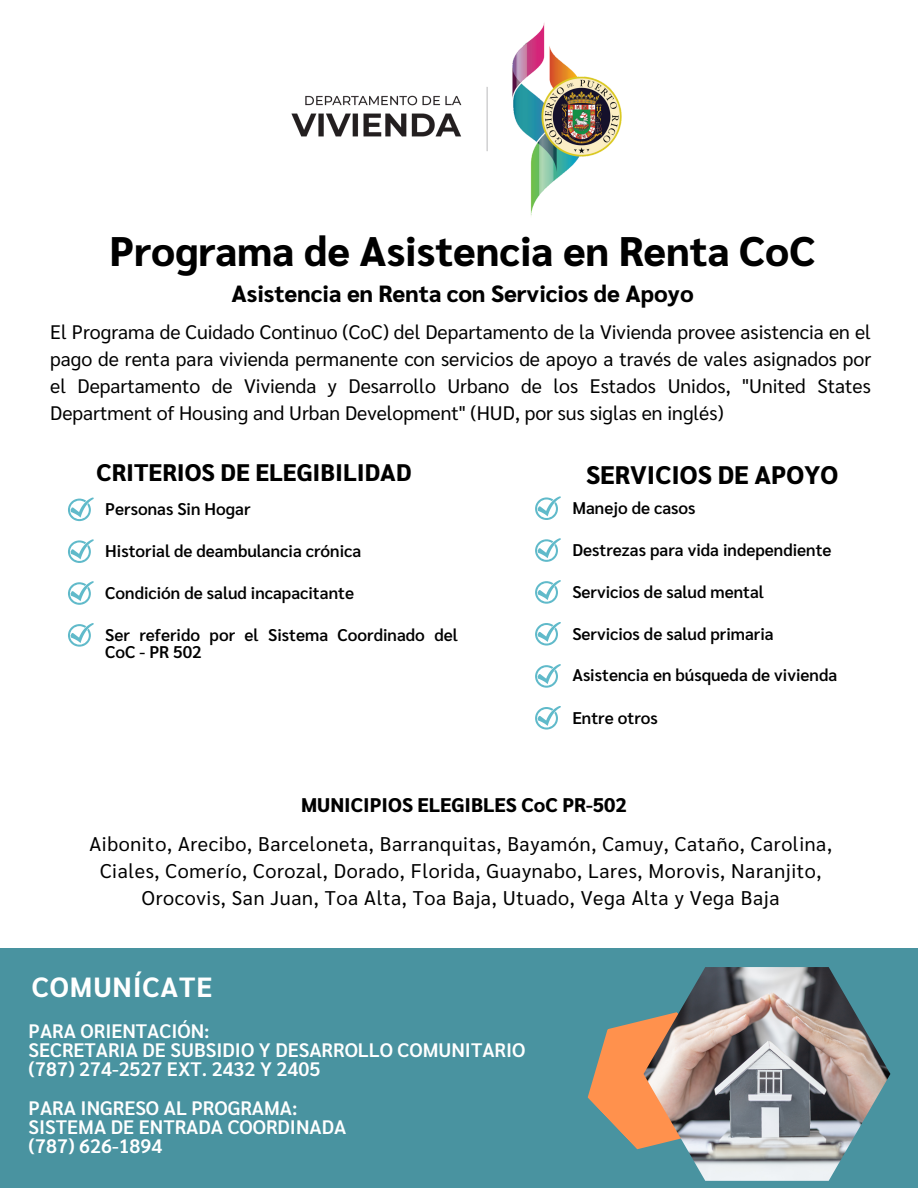
<style>
.page{position:relative;width:918px;height:1188px;background:#fff}
.page>*{position:absolute;margin:0;border:0;box-sizing:border-box;transform-origin:0 0}
.t1{font:800 41.25px "Sarabun";color:#000}
.t2{font:700 27.75px "Sarabun";letter-spacing:.03em;color:#fff}
.t3{font:800 25.35px "Sarabun";color:#000}
.t4{font:800 24px "Sarabun";color:#000}
.t5{font:800 23.4px "Sarabun";color:#000}
.t6{font:19.8px/27px "Sarabun";letter-spacing:.03em;color:#000;text-align:center}
.t7{font:800 19.8px "Sarabun";color:#000}
.t8{font:19.5px/27px "Sarabun";color:#000;text-align:justify}
.t9{font:600 19.5px/19.2px "Sarabun";color:#fff}
.t10{font:600 16.95px/16.8px "Sarabun";color:#000}
</style>
<div class="page">
<svg style="left:535px;top:496px;width:26px;height:24px"></svg>
<svg style="left:535px;top:538px;width:26px;height:24px"></svg>
<svg style="left:535px;top:580px;width:26px;height:24px"></svg>
<svg style="left:535px;top:622px;width:26px;height:24px"></svg>
<div style="left:0;top:948px;width:918px;height:240px;background:#4993a0"></div>
<svg style="left:563px;top:986px;width:81px;height:189px;background:#829285"></svg>
<img style="left:644px;top:967px;width:246px;height:214px">
<svg style="left:535px;top:664px;width:26px;height:24px"></svg>
<svg style="left:535px;top:706px;width:26px;height:24px"></svg>
<svg style="left:68px;top:498px;width:26px;height:23px"></svg>
<svg style="left:68px;top:539px;width:26px;height:24px"></svg>
<svg style="left:68px;top:581px;width:26px;height:24px"></svg>
<svg style="left:68px;top:623px;width:26px;height:24px"></svg>
<img style="left:291px;top:22px;width:331px;height:194px">
<h1 class="t1" style="left:110px;top:222px;width:707px">Programa de Asistencia en Renta CoC</h1>
<p class="t5" style="left:231px;top:277px;width:464px">Asistencia en Renta con Servicios de Apoyo</p>
<p class="t8" style="left:50px;top:317px;width:823px">El Programa de Cuidado Continuo (CoC) del Departamento de la Vivienda provee asistencia en el pago de renta para vivienda permanente con servicios de apoyo a través de vales asignados por el Departamento de Vivienda y Desarrollo Urbano de los Estados Unidos, "United States Department of Housing and Urban Development" (HUD, por sus siglas en inglés)</p>
<p class="t4" style="left:97px;top:455px;width:316px">CRITERIOS DE ELEGIBILIDAD</p>
<p class="t3" style="left:586px;top:457px;width:254px">SERVICIOS DE APOYO</p>
<p class="t10" style="left:572px;top:498px;width:125px">Manejo de casos</p>
<p class="t10" style="left:572px;top:541px;width:261px">Destrezas para vida independiente</p>
<p class="t10" style="left:105px;top:499px;width:147px">Personas Sin Hogar</p>
<p class="t10" style="left:105px;top:542px;width:257px">Historial de deambulancia crónica</p>
<p class="t10" style="left:105px;top:584px;width:250px">Condición de salud incapacitante</p>
<p class="t10" style="left:105px;top:625px;width:354px">Ser referido por el Sistema Coordinado del<br>CoC - PR 502</p>
<p class="t10" style="left:572px;top:582px;width:193px">Servicios de salud mental</p>
<p class="t10" style="left:572px;top:624px;width:203px">Servicios de salud primaria</p>
<p class="t10" style="left:572px;top:666px;width:266px">Asistencia en búsqueda de vivienda</p>
<p class="t10" style="left:572px;top:708px;width:87px">Entre otros</p>
<p class="t7" style="left:301px;top:791px;width:327px">MUNICIPIOS ELEGIBLES CoC PR-502</p>
<p class="t6" style="left:90px;top:829px;width:744px">Aibonito, Arecibo, Barceloneta, Barranquitas, Bayamón, Camuy, Cataño, Carolina,<br>Ciales, Comerío, Corozal, Dorado, Florida, Guaynabo, Lares, Morovis, Naranjito,<br>Orocovis, San Juan, Toa Alta, Toa Baja, Utuado, Vega Alta y Vega Baja</p>
<h2 class="t2" style="left:32px;top:968px;width:182px">COMUNÍCATE</h2>
<p class="t9" style="left:29px;top:1020px;width:498px">PARA ORIENTACIÓN:<br>SECRETARIA DE SUBSIDIO Y DESARROLLO COMUNITARIO (787) 274-2527 EXT. 2432 Y 2405</p>
<p class="t9" style="left:29px;top:1097px;width:319px">PARA INGRESO AL PROGRAMA:<br>SISTEMA DE ENTRADA COORDINADA (787) 626-1894</p>
</div>
